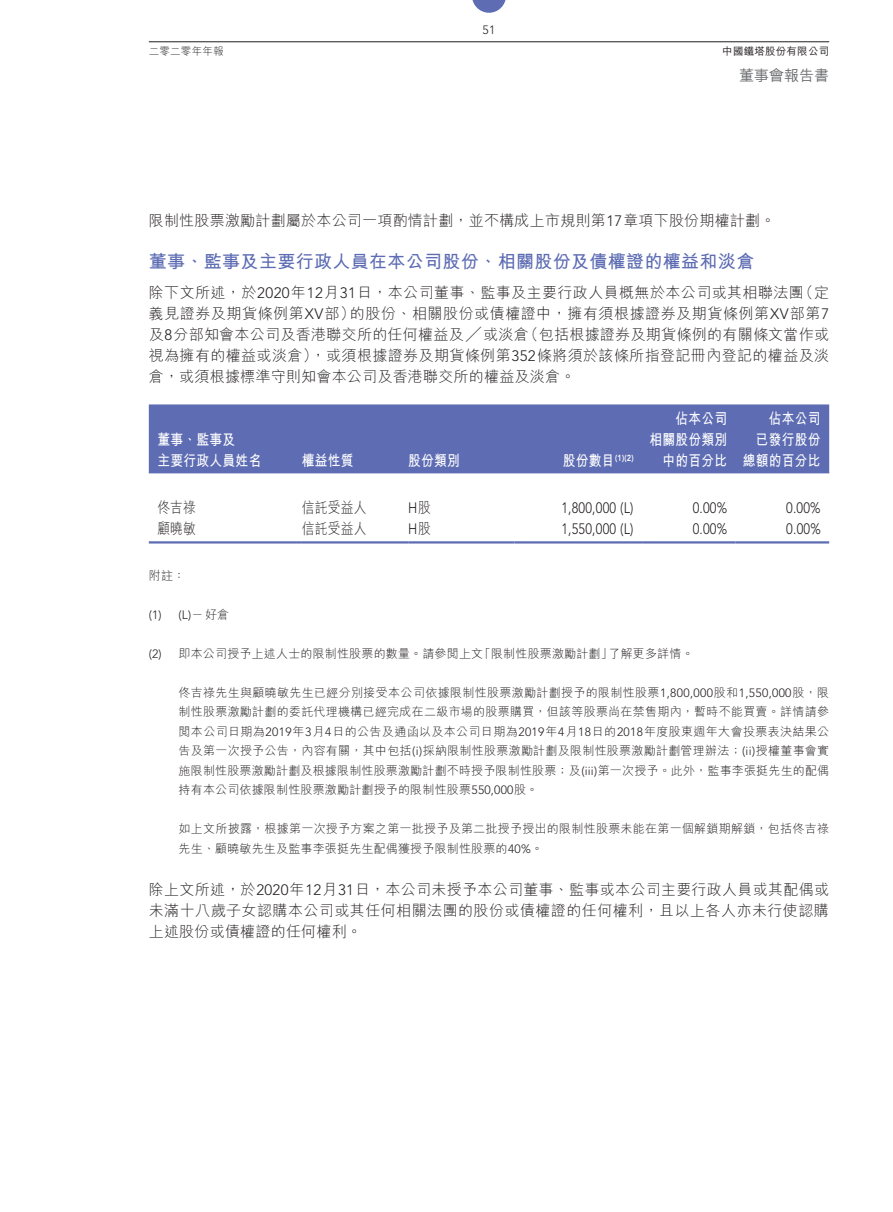
<style>
.page{position:relative;width:893px;height:1212px;background:#fff}
.page>*{position:absolute;margin:0;border:0;box-sizing:border-box;transform-origin:0 0}
.t1{font:700 18px "M Hei HK";letter-spacing:.02em;color:#5d6cb3}
.t2{font:300 15px/21px "M Hei HK";letter-spacing:.015em;color:#231f20;text-align:justify}
.t3{font:700 15px/21px "M Hei HK";letter-spacing:.02em;color:#fff;text-align:right;scale:.85 1}
.t4{font:300 15px "Avenir LT Std";letter-spacing:.015em;color:#231f20;scale:.85 1}
.t5{font:300 15px "M Hei HK";letter-spacing:.015em;color:#231f20;scale:.85 1}
.t6{font:500 15px "M Hei HK";color:#6c6d70}
.t7{font:300 12px/19.5px "M Hei HK";letter-spacing:.015em;color:#231f20;text-align:justify}
.t8{font:300 12px "Avenir LT Std";color:#231f20}
.t9{font:500 10.5px "M Hei HK";letter-spacing:.02em;color:#231f20}
.t10{font:300 10.5px "M Hei HK";letter-spacing:.02em;color:#231f20}
.t11{font:800 8.7px "Avenir LT Std";color:#fff;scale:.85 1}
.s1{font-family:"Avenir LT Std"}
.s2{font-family:"M Hei HK";font-weight:700;font-size:15px}
.s3{font-family:"M Hei HK"}
</style>
<div class="page">
<svg style="left:472px;top:0;width:34px;height:13px"></svg>
<hr style="left:149px;top:42px;width:680px;height:1px;background:#231f20">
<div style="left:149px;top:404px;width:680px;height:68px;background:#5d6cb3"></div>
<hr style="left:149px;top:472px;width:153px;height:1px;background:#5d6cb3">
<hr style="left:302px;top:472px;width:106px;height:1px;background:#5d6cb3">
<hr style="left:408px;top:472px;width:106px;height:1px;background:#5d6cb3">
<hr style="left:514px;top:472px;width:128px;height:1px;background:#5d6cb3">
<hr style="left:642px;top:472px;width:94px;height:1px;background:#5d6cb3">
<hr style="left:736px;top:472px;width:93px;height:1px;background:#5d6cb3">
<hr style="left:149px;top:541px;width:153px;height:2px;background:#5d6cb3">
<hr style="left:302px;top:541px;width:106px;height:2px;background:#5d6cb3">
<hr style="left:408px;top:541px;width:106px;height:2px;background:#5d6cb3">
<hr style="left:514px;top:541px;width:128px;height:2px;background:#5d6cb3">
<hr style="left:642px;top:541px;width:94px;height:2px;background:#5d6cb3">
<hr style="left:736px;top:541px;width:93px;height:2px;background:#5d6cb3">
<p class="t8" style="left:483px;top:23px;width:14px">51</p>
<p class="t10" style="left:149px;top:46px;width:76px">二零二零年年報</p>
<p class="t9" style="left:722px;top:44px;width:108px">中國鐵塔股份有限公司</p>
<p class="t6" style="left:739px;top:65px;width:91px">董事會報告書</p>
<p class="t2" style="left:149px;top:210px;width:628px">限制性股票激勵計劃屬於本公司一項酌情計劃，並不構成上市規則第<span class="s1">17</span>章項下股份期權計劃。</p>
<h1 class="t1" style="left:149px;top:248px;width:607px">董事、監事及主要行政人員在本公司股份、相關股份及債權證的權益和淡倉</h1>
<p class="t2" style="left:149px;top:281px;width:682px">除下文所述，於<span class="s1">2020</span>年<span class="s1">12</span>月<span class="s1">31</span>日，本公司董事、監事及主要行政人員概無於本公司或其相聯法團（定義見證券及期貨條例第<span class="s1">XV</span>部）的股份、相關股份或債權證中，擁有須根據證券及期貨條例第<span class="s1">XV</span>部第<span class="s1">7</span>及<span class="s1">8</span>分部知會本公司及香港聯交所的任何權益及╱或淡倉（包括根據證券及期貨條例的有關條文當作或視為擁有的權益或淡倉），或須根據證券及期貨條例第<span class="s1">352</span>條將須於該條所指登記冊內登記的權益及淡倉，或須根據標準守則知會本公司及香港聯交所的權益及淡倉。</p>
<p class="t3" style="left:157px;top:427px;width:124px;text-align:left">董事、監事及<br>主要行政人員姓名</p>
<p class="t3" style="left:302px;top:448px;width:62px">權益性質</p>
<p class="t3" style="left:408px;top:448px;width:62px">股份類別</p>
<p class="t11" style="left:563px;top:452px;width:85px"><span class="s2">股份數目</span>(1)(2)</p>
<p class="t3" style="left:649px;top:406px;width:93px">佔本公司<br>相關股份類別中的百分比</p>
<p class="t3" style="left:743px;top:406px;width:93px">佔本公司<br>已發行股份總額的百分比</p>
<p class="t5" style="left:157px;top:500px;width:47px">佟吉祿</p>
<p class="t5" style="left:302px;top:500px;width:77px">信託受益人</p>
<p class="t4" style="left:408px;top:499px;width:28px">H<span class="s3">股</span></p>
<p class="t4" style="left:561px;top:499px;width:86px">1,800,000 (L)</p>
<p class="t4" style="left:693px;top:499px;width:42px">0.00%</p>
<p class="t4" style="left:786px;top:499px;width:42px">0.00%</p>
<p class="t5" style="left:157px;top:521px;width:47px">顧曉敏</p>
<p class="t5" style="left:302px;top:521px;width:77px">信託受益人</p>
<p class="t4" style="left:408px;top:520px;width:28px">H<span class="s3">股</span></p>
<p class="t4" style="left:561px;top:520px;width:86px">1,550,000 (L)</p>
<p class="t4" style="left:693px;top:520px;width:42px">0.00%</p>
<p class="t4" style="left:786px;top:520px;width:42px">0.00%</p>
<p class="t7" style="left:149px;top:565px;width:38px">附註：</p>
<p class="t8" style="left:149px;top:607px;width:82px">(1) (L)<span class="s3">－好倉</span></p>
<p class="t7" style="left:149px;top:643px;width:546px"><span class="s1">(2)</span> 即本公司授予上述人士的限制性股票的數量。請參閱上文「限制性股票激勵計劃」了解更多詳情。</p>
<p class="t7" style="left:179px;top:682px;width:652px">佟吉祿先生與顧曉敏先生已經分別接受本公司依據限制性股票激勵計劃授予的限制性股票<span class="s1">1,800,000</span>股和<span class="s1">1,550,000</span>股，限制性股票激勵計劃的委託代理機構已經完成在二級市場的股票購買，但該等股票尚在禁售期內，暫時不能買賣。詳情請參閱本公司日期為<span class="s1">2019</span>年<span class="s1">3</span>月<span class="s1">4</span>日的公告及通函以及本公司日期為<span class="s1">2019</span>年<span class="s1">4</span>月<span class="s1">18</span>日的<span class="s1">2018</span>年度股東週年大會投票表決結果公告及第一次授予公告，內容有關，其中包括<span class="s1">(i)</span>採納限制性股票激勵計劃及限制性股票激勵計劃管理辦法；<span class="s1">(ii)</span>授權董事會實施限制性股票激勵計劃及根據限制性股票激勵計劃不時授予限制性股票；及<span class="s1">(iii)</span>第一次授予。此外，監事李張挺先生的配偶持有本公司依據限制性股票激勵計劃授予的限制性股票<span class="s1">550,000</span>股。</p>
<p class="t7" style="left:179px;top:819px;width:652px">如上文所披露，根據第一次授予方案之第一批授予及第二批授予授出的限制性股票未能在第一個解鎖期解鎖，包括佟吉祿先生、顧曉敏先生及監事李張挺先生配偶獲授予限制性股票的<span class="s1">40%</span>。</p>
<p class="t2" style="left:149px;top:878px;width:682px">除上文所述，於<span class="s1">2020</span>年<span class="s1">12</span>月<span class="s1">31</span>日，本公司未授予本公司董事、監事或本公司主要行政人員或其配偶或未滿十八歲子女認購本公司或其任何相關法團的股份或債權證的任何權利，且以上各人亦未行使認購上述股份或債權證的任何權利。</p>
</div>
